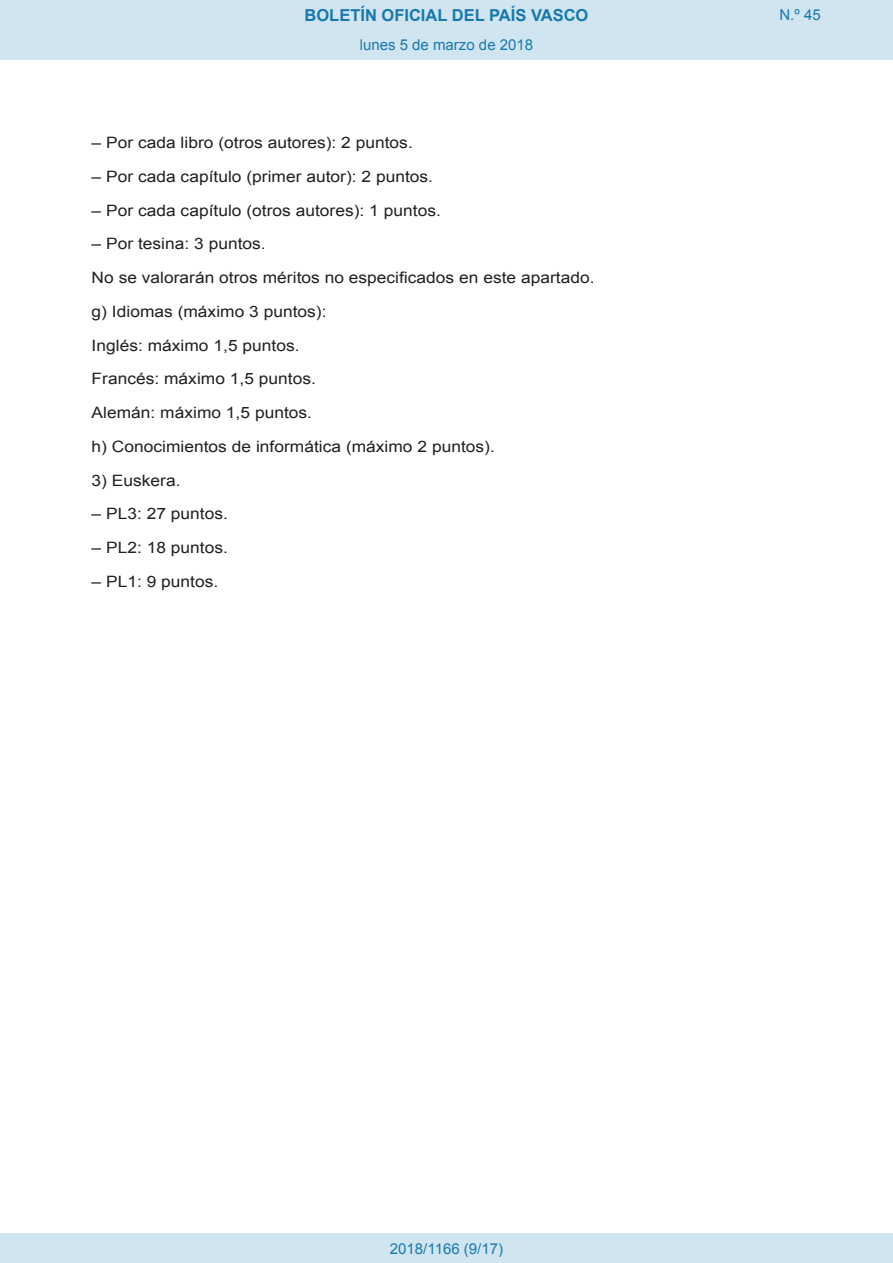
<style>
.page{position:relative;width:893px;height:1263px;background:#fff}
.page>*{position:absolute;margin:0;border:0;box-sizing:border-box;transform-origin:0 0}
.t1{font:700 16.5px "Arial";color:#1879ad}
.BOPVDetalle{font:15.6px "Arial";color:#231f20;scale:1.11 1}
.Paginacion_Centro{font:15px "Arial";color:#1879ad}
</style>
<div class="page">
<div style="left:0;top:0;width:893px;height:60px;background:#d0e5f0"></div>
<div style="left:0;top:1233px;width:893px;height:30px;background:#d0e5f0"></div>
<p class="t1" style="left:305px;top:4px;width:285px">BOLETÍN OFICIAL DEL PAÍS VASCO</p>
<p class="Paginacion_Centro" style="left:360px;top:35px;width:175px">lunes 5 de marzo de 2018</p>
<p class="BOPVDetalle" style="left:92px;top:132px;width:291px">– Por cada libro (otros autores): 2 puntos.</p>
<p class="BOPVDetalle" style="left:92px;top:166px;width:309px">– Por cada capítulo (primer autor): 2 puntos.</p>
<p class="BOPVDetalle" style="left:92px;top:200px;width:316px">– Por cada capítulo (otros autores): 1 puntos.</p>
<p class="BOPVDetalle" style="left:92px;top:234px;width:158px">– Por tesina: 3 puntos.</p>
<p class="BOPVDetalle" style="left:92px;top:267px;width:455px">No se valorarán otros méritos no especificados en este apartado.</p>
<p class="BOPVDetalle" style="left:92px;top:301px;width:213px">g) Idiomas (máximo 3 puntos):</p>
<p class="BOPVDetalle" style="left:92px;top:335px;width:189px">Inglés: máximo 1,5 puntos.</p>
<p class="BOPVDetalle" style="left:92px;top:369px;width:204px">Francés: máximo 1,5 puntos.</p>
<p class="BOPVDetalle" style="left:92px;top:402px;width:200px">Alemán: máximo 1,5 puntos.</p>
<p class="BOPVDetalle" style="left:92px;top:436px;width:365px">h) Conocimientos de informática (máximo 2 puntos).</p>
<p class="BOPVDetalle" style="left:92px;top:470px;width:82px">3) Euskera.</p>
<p class="BOPVDetalle" style="left:92px;top:504px;width:124px">– PL3: 27 puntos.</p>
<p class="BOPVDetalle" style="left:92px;top:537px;width:124px">– PL2: 18 puntos.</p>
<p class="BOPVDetalle" style="left:92px;top:571px;width:116px">– PL1: 9 puntos.</p>
<p class="Paginacion_Centro" style="left:779px;top:5px;width:43px">N.º 45</p>
<p class="Paginacion_Centro" style="left:390px;top:1238px;width:115px">2018/1166 (9/17)</p>
</div>
